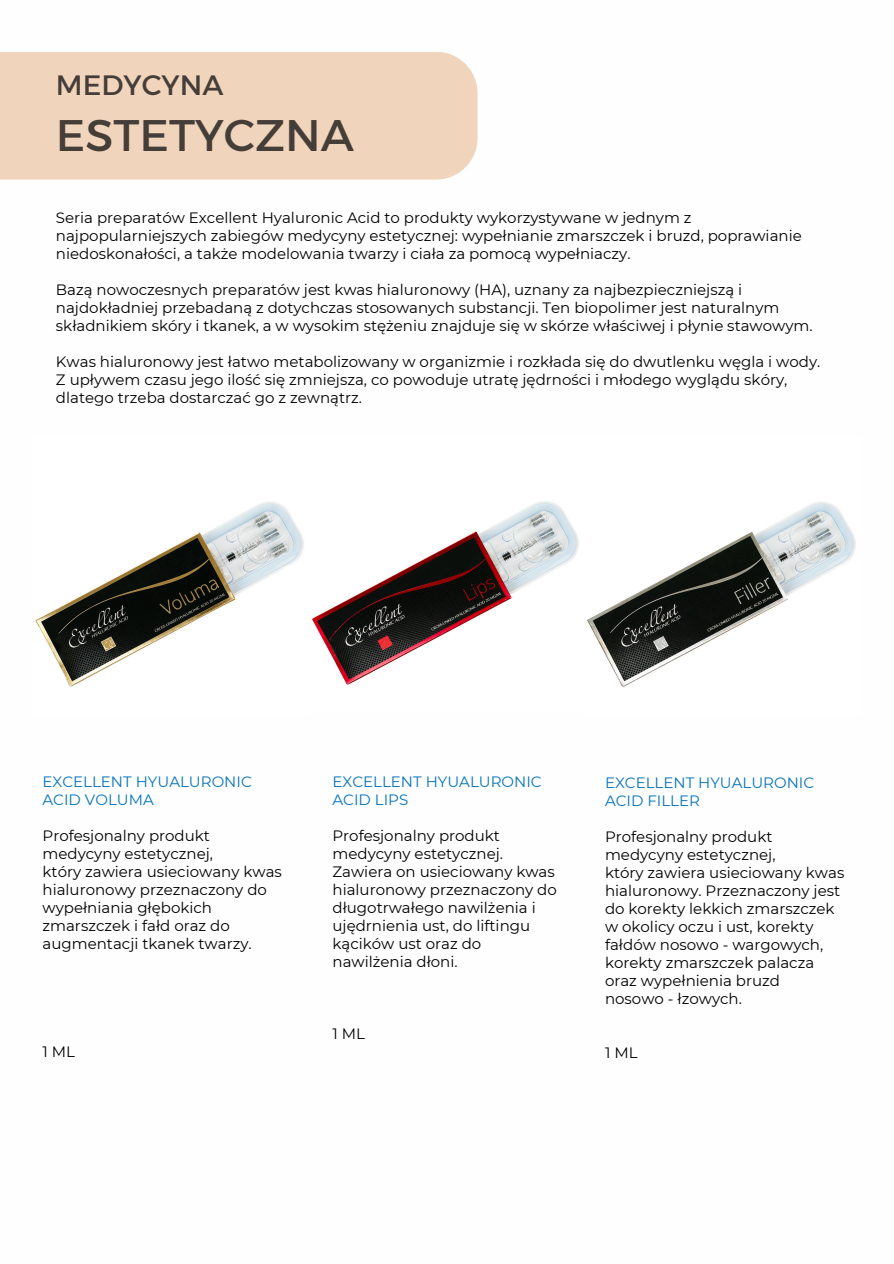
<style>
.page{position:relative;width:894px;height:1264px;background:#fff}
.page>*{position:absolute;margin:0;border:0;box-sizing:border-box;transform-origin:0 0}
.t1{font:45px "Kief Montaser Regular";color:#453d37}
.t2{font:28.5px "Kief Montaser Regular";color:#453d37}
.t3{font:15px/18px "Montserrat";color:#000}
.t4{font:15px/18px "Montserrat";color:#0673b9}
</style>
<div class="page">
<div style="left:0;top:52px;width:477px;height:128px;background:#f0d4bc"></div>
<img style="left:311px;top:501px;width:268px;height:184px">
<img style="left:35px;top:502px;width:269px;height:185px">
<img style="left:587px;top:502px;width:269px;height:186px">
<p class="t2" style="left:56px;top:67px;width:169px">MEDYCYNA</p>
<p class="t1" style="left:56px;top:107px;width:299px">ESTETYCZNA</p>
<p class="t3" style="left:56px;top:209px;width:747px">Seria preparatów Excellent Hyaluronic Acid to produkty wykorzystywane w jednym z najpopularniejszych zabiegów medycyny estetycznej: wypełnianie zmarszczek i bruzd, poprawianie niedoskonałości, a także modelowania twarzy i ciała za pomocą wypełniaczy.</p>
<p class="t3" style="left:56px;top:281px;width:758px">Bazą nowoczesnych preparatów jest kwas hialuronowy (HA), uznany za najbezpieczniejszą i najdokładniej przebadaną z dotychczas stosowanych substancji. Ten biopolimer jest naturalnym składnikiem skóry i tkanek, a w wysokim stężeniu znajduje się w skórze właściwej i płynie stawowym.</p>
<h2 class="t3" style="left:56px;top:353px;width:765px">Kwas hialuronowy jest łatwo metabolizowany w organizmie i rozkłada się do dwutlenku węgla i wody.</h2>
<p class="t3" style="left:56px;top:371px;width:732px">Z upływem czasu jego ilość się zmniejsza, co powoduje utratę jędrności i młodego wyglądu skóry, dlatego trzeba dostarczać go z zewnątrz.</p>
<p class="t4" style="left:43px;top:773px;width:211px">EXCELLENT HYUALURONIC<br>ACID VOLUMA</p>
<p class="t3" style="left:43px;top:827px;width:241px">Profesjonalny produkt medycyny estetycznej,<br>który zawiera usieciowany kwas hialuronowy przeznaczony do wypełniania głębokich zmarszczek i fałd oraz do augmentacji tkanek twarzy.</p>
<p class="t3" style="left:43px;top:1043px;width:34px">1 ML</p>
<p class="t4" style="left:332px;top:773px;width:211px">EXCELLENT HYUALURONIC<br>ACID LIPS</p>
<p class="t3" style="left:332px;top:827px;width:226px">Profesjonalny produkt medycyny estetycznej.<br>Zawiera on usieciowany kwas hialuronowy przeznaczony do długotrwałego nawilżenia i ujędrnienia ust, do liftingu kącików ust oraz do nawilżenia dłoni.</p>
<p class="t3" style="left:332px;top:1025px;width:34px">1 ML</p>
<h2 class="t4" style="left:605px;top:774px;width:211px">EXCELLENT HYUALURONIC<br>ACID FILLER</h2>
<p class="t3" style="left:605px;top:828px;width:172px">Profesjonalny produkt medycyny estetycznej,</p>
<p class="t3" style="left:605px;top:864px;width:241px">który zawiera usieciowany kwas hialuronowy. Przeznaczony jest do korekty lekkich zmarszczek w okolicy oczu i ust, korekty fałdów nosowo - wargowych, korekty zmarszczek palacza</p>
<p class="t3" style="left:605px;top:972px;width:176px">oraz wypełnienia bruzd</p>
<p class="t3" style="left:605px;top:990px;width:138px">nosowo - łzowych.</p>
<h2 class="t3" style="left:605px;top:1044px;width:34px">1 ML</h2>
</div>
